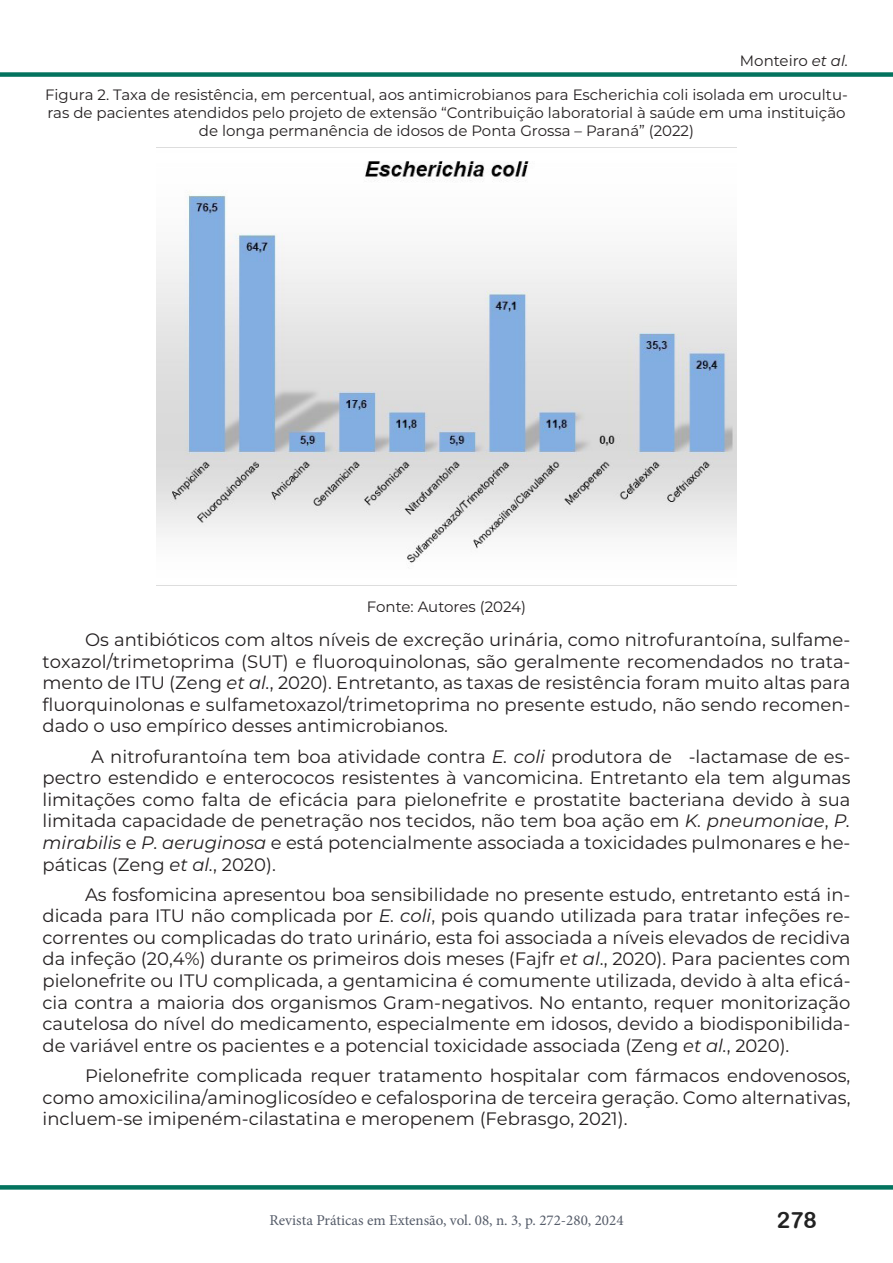
<style>
.page{position:relative;width:893px;height:1263px;background:#fff}
.page>*{position:absolute;margin:0;border:0;box-sizing:border-box;transform-origin:0 0}
.t1{font:22.5px "Arial Rounded MT Bold";color:#222}
.t2{font:18px/21.6px "Montserrat";color:#231f20;text-align:justify}
.t3{font:15px/18px "Montserrat";color:#231f20;text-align:center}
.t4{font:15px "Minion Pro";color:#555c69}
.s1{font-style:italic}
</style>
<div class="page">
<div style="left:0;top:72px;width:893px;height:5px;background:#03735e"></div>
<svg style="left:0;top:1185px;width:893px;height:4px;background:#0b7763"></svg>
<img style="left:156px;top:147px;width:581px;height:421px">
<p class="t3" style="left:740px;top:51px;width:110px">Monteiro <span class="s1">et al.</span></p>
<p class="t3" style="left:45px;top:85px;width:804px">Figura 2. Taxa de resistência, em percentual, aos antimicrobianos para Escherichia coli isolada em urocultu&shy;ras de pacientes atendidos pelo projeto de extensão “Contribuição laboratorial à saúde em uma instituição de longa permanência de idosos de Ponta Grossa – Paraná” (2022)</p>
<p class="t3" style="left:367px;top:597px;width:161px">Fonte: Autores (2024)</p>
<p class="t2" style="left:43px;top:628px;width:809px;text-indent:43px">Os antibióticos com altos níveis de excreção urinária, como nitrofurantoína, sulfame&shy;toxazol/trimetoprima (SUT) e fluoroquinolonas, são geralmente recomendados no trata&shy;mento de ITU (Zeng <span class="s1">et al.</span>, 2020). Entretanto, as taxas de resistência foram muito altas para fluorquinolonas e sulfametoxazol/trimetoprima no presente estudo, não sendo recomen&shy;dado o uso empírico desses antimicrobianos.</p>
<p class="t2" style="left:43px;top:745px;width:809px;text-indent:49px">A nitrofurantoína tem boa atividade contra <span class="s1">E. coli</span> produtora de β-lactamase de es&shy;pectro estendido e enterococos resistentes à vancomicina. Entretanto ela tem algumas limitações como falta de eficácia para pielonefrite e prostatite bacteriana devido à sua limitada capacidade de penetração nos tecidos, não tem boa ação em <span class="s1">K. pneumoniae</span>, <span class="s1">P. mirabilis</span> e <span class="s1">P. aeruginosa</span> e está potencialmente associada a toxicidades pulmonares e he&shy;páticas (Zeng <span class="s1">et al.</span>, 2020).</p>
<p class="t2" style="left:43px;top:883px;width:809px;text-indent:43px">As fosfomicina apresentou boa sensibilidade no presente estudo, entretanto está in&shy;dicada para ITU não complicada por <span class="s1">E. coli</span>, pois quando utilizada para tratar infeções re&shy;correntes ou complicadas do trato urinário, esta foi associada a níveis elevados de recidiva da infeção (20,4%) durante os primeiros dois meses (Fajfr <span class="s1">et al</span>., 2020). Para pacientes com pielonefrite ou ITU complicada, a gentamicina é comumente utilizada, devido à alta eficá&shy;cia contra a maioria dos organismos Gram-negativos. No entanto, requer monitorização cautelosa do nível do medicamento, especialmente em idosos, devido a biodisponibilida&shy;de variável entre os pacientes e a potencial toxicidade associada (Zeng <span class="s1">et al.</span>, 2020).</p>
<p class="t2" style="left:43px;top:1064px;width:809px;text-indent:43px">Pielonefrite complicada requer tratamento hospitalar com fármacos endovenosos, como amoxicilina/aminoglicosídeo e cefalosporina de terceira geração. Como alternativas, incluem-se imipeném-cilastatina e meropenem (Febrasgo, 2021).</p>
<p class="t4" style="left:269px;top:1210px;width:356px">Revista Práticas em Extensão, vol. 08, n. 3, p. 272-280, 2024</p>
<p class="t1" style="left:777px;top:1206px;width:42px">278</p>
</div>
